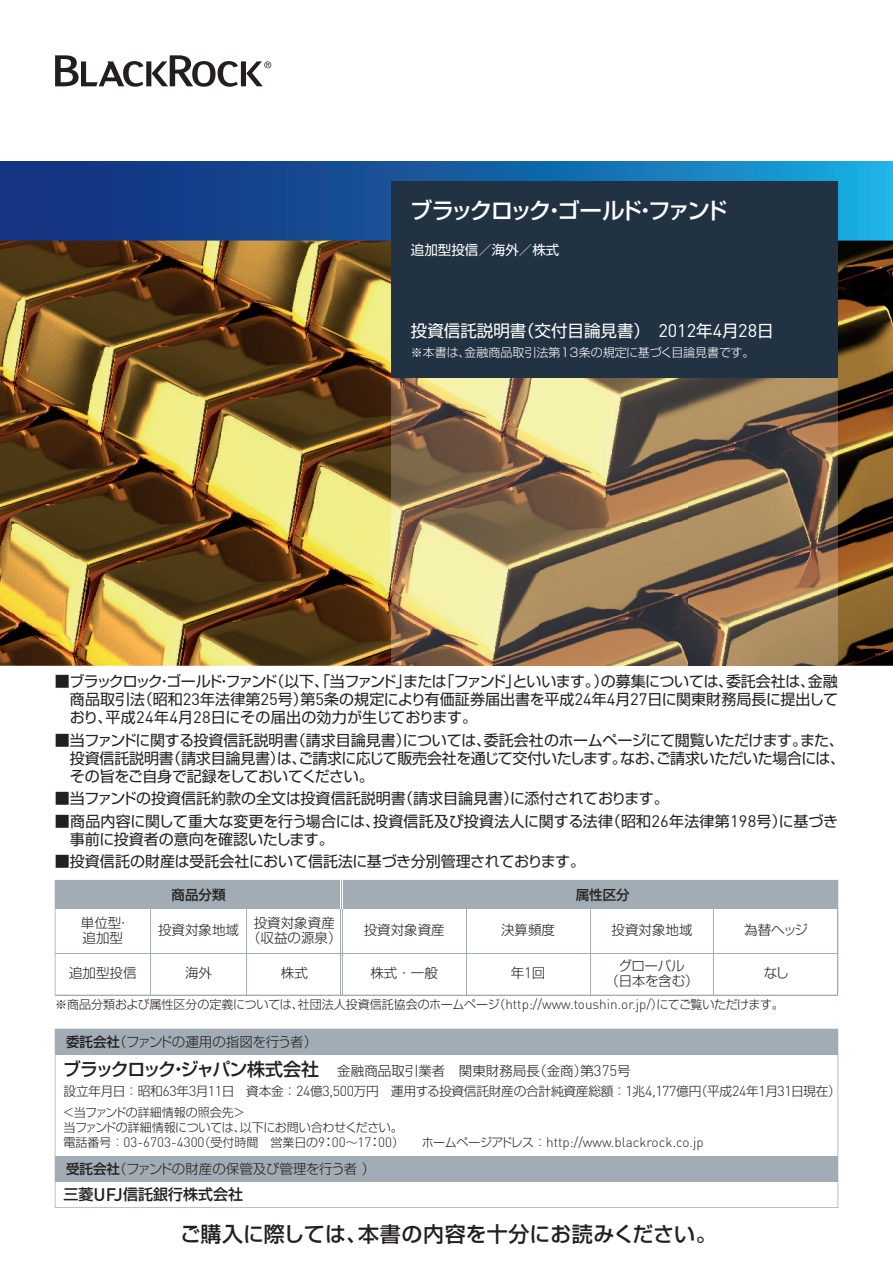
<style>
.page{position:relative;width:893px;height:1263px;background:#fff}
.page>*{position:absolute;margin:0;border:0;box-sizing:border-box;transform-origin:0 0}
.t1{font:22.5px "Shin Go Pro Medium 90 pv RKSJ H";letter-spacing:-.14em;color:#fff}
.t2{font:21px "Shin Go Pro Medium 90 pv RKSJ H";color:#231f20}
.t3{font:16.5px "Shin Go Pro Regular 90 pv RKSJ H";color:#fff}
.t4{font:15px/18px "Shin Go Pro Regular 90 pv RKSJ H";letter-spacing:-.01em;color:#231f20;text-align:justify}
.t5{font:15px "Shin Go Pro Medium 90 pv RKSJ H";color:#231f20}
.t6{font:13.5px/15px "Shin Go Pro Light 90 pv RKSJ H";color:#231f20}
.t7{font:300 13.5px "DIN";color:#231f20}
.t8{font:13.5px "Shin Go Pro Light 90 pv RKSJ H";letter-spacing:-.02em;color:#231f20}
.t9{font:13.5px "Shin Go Pro Light 90 pv RKSJ H";letter-spacing:-.03em;color:#231f20}
.t10{font:13.5px/15px "Shin Go Pro Light 90 pv RKSJ H";letter-spacing:-.025em;color:#231f20;text-align:center}
.t11{font:13.5px "Shin Go Pro Regular 90 pv RKSJ H";color:#fff}
.t12{font:13.5px "Shin Go Pro Medium 90 pv RKSJ H";color:#231f20}
.t13{font:12.75px "Shin Go Pro Light 90 pv RKSJ H";letter-spacing:-.025em;color:#231f20}
.t14{font:12px "Shin Go Pro Light 90 pv RKSJ H";color:#231f20}
.t15{font:12px/15px "Shin Go Pro Light 90 pv RKSJ H";letter-spacing:-.02em;color:#231f20}
.t16{font:12px "Shin Go Pro Light 90 pv RKSJ H";color:#fff}
.s1{font-family:"DIN";font-size:18.15px}
.s2{font-family:"DIN";font-size:16.5px}
.s3{font-family:"DIN";font-weight:300;font-size:15px}
.s4{font-family:"DIN";font-weight:300;font-size:13.5px}
.s5{font-family:"Shin Go Pro Medium 90 pv RKSJ H"}
.s6{font-family:"Shin Go Pro Medium 90 pv RKSJ H";font-size:18px}
.s7{font-family:"DIN";font-weight:300;font-size:14.25px}
.s8{font-family:"Shin Go Pro Light 90 pv RKSJ H";font-weight:400;font-size:12px}
.s9{font-family:"Koz Go Pro Regular 90 pv RKSJ H";font-weight:400}
.s10{font-family:"DIN Medium Alternate";font-size:18px}
</style>
<div class="page">
<svg style="left:55px;top:880px;width:783px;height:115px"></svg>
<svg style="left:55px;top:1029px;width:783px;height:179px"></svg>
<hr style="left:55px;top:908px;width:782px;height:1px;background:#a1acb4">
<hr style="left:55px;top:953px;width:782px;height:1px;background:#a1acb4">
<hr style="left:55px;top:995px;width:782px;height:1px;background:#a1acb4">
<hr style="left:150px;top:908px;width:1px;height:87px;background:#a1acb4">
<hr style="left:246px;top:908px;width:1px;height:87px;background:#a1acb4">
<hr style="left:342px;top:880px;width:1px;height:115px;background:#a1acb4">
<hr style="left:340px;top:880px;width:1px;height:115px;background:#a1acb4">
<hr style="left:466px;top:908px;width:1px;height:87px;background:#a1acb4">
<hr style="left:589px;top:908px;width:1px;height:87px;background:#a1acb4">
<hr style="left:713px;top:908px;width:1px;height:87px;background:#a1acb4">
<hr style="left:837px;top:908px;width:1px;height:87px;background:#a1acb4">
<svg style="left:340px;top:880px;width:3px;height:28px"></svg>
<div style="left:55px;top:1029px;width:782px;height:26px;background:#a1acb4"></div>
<div style="left:55px;top:1157px;width:782px;height:25px;background:#a1acb4"></div>
<svg style="left:0;top:162px;width:892px;height:79px;background:#16549a"></svg>
<img style="left:0;top:241px;width:892px;height:425px">
<div style="left:391px;top:182px;width:446px;height:197px;background:#213242"></div>
<img style="left:391px;top:379px;width:446px;height:287px">
<svg style="left:55px;top:55px;width:216px;height:32px"></svg>
<h1 class="t1" style="left:410px;top:202px;width:319px">ブラックロック・ゴールド・ファンド</h1>
<p class="t11" style="left:411px;top:244px;width:150px">追加型投信／海外／株式</p>
<p class="t3" style="left:411px;top:325px;width:364px">投資信託説明書（交付目論見書） <span class="s1">2012</span>年<span class="s1">4</span>月<span class="s1">28</span>日</p>
<p class="t16" style="left:411px;top:348px;width:345px">※本書は、金融商品取引法第13条の規定に基づく目論見書です。</p>
<p class="t4" style="left:70px;top:675px;width:769px;text-indent:-15px">■ブラックロック・ゴールド・ファンド（以下、「当ファンド」または「ファンド」といいます。）の募集については、委託会社は、金融商品取引法（昭和<span class="s2">23</span>年法律第<span class="s2">25</span>号）第<span class="s2">5</span>条の規定により有価証券届出書を平成<span class="s2">24</span>年<span class="s2">4</span>月<span class="s2">27</span>日に関東財務局長に提出しており、平成<span class="s2">24</span>年<span class="s2">4</span>月<span class="s2">28</span>日にその届出の効力が生じております。</p>
<p class="t4" style="left:70px;top:733px;width:776px;text-indent:-15px">■当ファンドに関する投資信託説明書（請求目論見書）については、委託会社のホームページにて閲覧いただけます。また、投資信託説明書（請求目論見書）は、ご請求に応じて販売会社を通じて交付いたします。なお、ご請求いただいた場合には、その旨をご自身で記録をしておいてください。</p>
<p class="t4" style="left:55px;top:792px;width:615px">■当ファンドの投資信託約款の全文は投資信託説明書（請求目論見書）に添付されております。</p>
<p class="t4" style="left:70px;top:814px;width:769px;text-indent:-15px">■商品内容に関して重大な変更を行う場合には、投資信託及び投資法人に関する法律（昭和<span class="s2">26</span>年法律第<span class="s2">198</span>号）に基づき事前に投資者の意向を確認いたします。</p>
<p class="t4" style="left:55px;top:855px;width:531px">■投資信託の財産は受託会社において信託法に基づき分別管理されております。</p>
<p class="t12" style="left:171px;top:890px;width:55px">商品分類</p>
<p class="t6" style="left:81px;top:917px;width:51px">単位型・追加型</p>
<p class="t6" style="left:158px;top:925px;width:82px">投資対象地域</p>
<p class="t6" style="left:247px;top:917px;width:96px;text-align:center">投資対象資産（収益の源泉）</p>
<p class="t6" style="left:69px;top:967px;width:69px">追加型投信</p>
<p class="t6" style="left:185px;top:967px;width:28px">海外</p>
<p class="t6" style="left:281px;top:967px;width:28px">株式</p>
<p class="t6" style="left:363px;top:925px;width:82px">投資対象資産</p>
<p class="t6" style="left:370px;top:967px;width:69px">株式・一般</p>
<p class="t12" style="left:575px;top:890px;width:55px">属性区分</p>
<p class="t6" style="left:501px;top:925px;width:55px">決算頻度</p>
<p class="t6" style="left:611px;top:925px;width:82px">投資対象地域</p>
<p class="t6" style="left:744px;top:925px;width:65px">為替ヘッジ</p>
<p class="t6" style="left:510px;top:967px;width:36px">年<span class="s3">1</span>回</p>
<p class="t10" style="left:605px;top:960px;width:95px">グローバル<br>（日本を含む）</p>
<p class="t6" style="left:763px;top:967px;width:27px">なし</p>
<p class="t14" style="left:55px;top:1000px;width:730px">※商品分類および属性区分の定義については、社団法人投資信託協会のホームページ（<span class="s4">http://www.toushin.or.jp/</span>）にてご覧いただけます。</p>
<p class="t9" style="left:66px;top:1037px;width:253px"><span class="s5">委託会社</span>（ファンドの運用の指図を行う者）</p>
<p class="t6" style="left:63px;top:1065px;width:569px"><span class="s6">ブラックロック・ジャパン株式会社　</span>金融商品取引業者　関東財務局長（金商）第<span class="s3">375</span>号</p>
<p class="t13" style="left:64px;top:1086px;width:778px">設立年月日：昭和<span class="s7">63</span>年<span class="s7">3</span>月<span class="s7">11</span>日　資本金：<span class="s7">24</span>億<span class="s7">3,500</span>万円　運用する投資信託財産の合計純資産総額：<span class="s7">1</span>兆<span class="s7">4,177</span>億円（平成<span class="s7">24</span>年<span class="s7">1</span>月<span class="s7">31</span>日現在）</p>
<p class="t15" style="left:63px;top:1106px;width:341px">＜当ファンドの詳細情報の照会先＞<br>当ファンドの詳細情報については、以下にお問い合わせください。</p>
<p class="t7" style="left:64px;top:1137px;width:641px"><span class="s8">電話番号：</span>03-6703-4300<span class="s8">（受付時間　営業日の</span>9<span class="s9">：</span>00<span class="s8">～</span>17<span class="s9">：</span>00<span class="s8">）　　ホームページアドレス：</span>http://www.blackrock.co.jp</p>
<p class="t5" style="left:64px;top:1189px;width:181px">三菱<span class="s10">UFJ</span>信託銀行株式会社</p>
<p class="t8" style="left:66px;top:1164px;width:311px"><span class="s5">受託会社</span>（ファンドの財産の保管及び管理を行う者 ）</p>
<h2 class="t2" style="left:180px;top:1226px;width:538px">ご購入に際しては、本書の内容を十分にお読みください。</h2>
</div>
